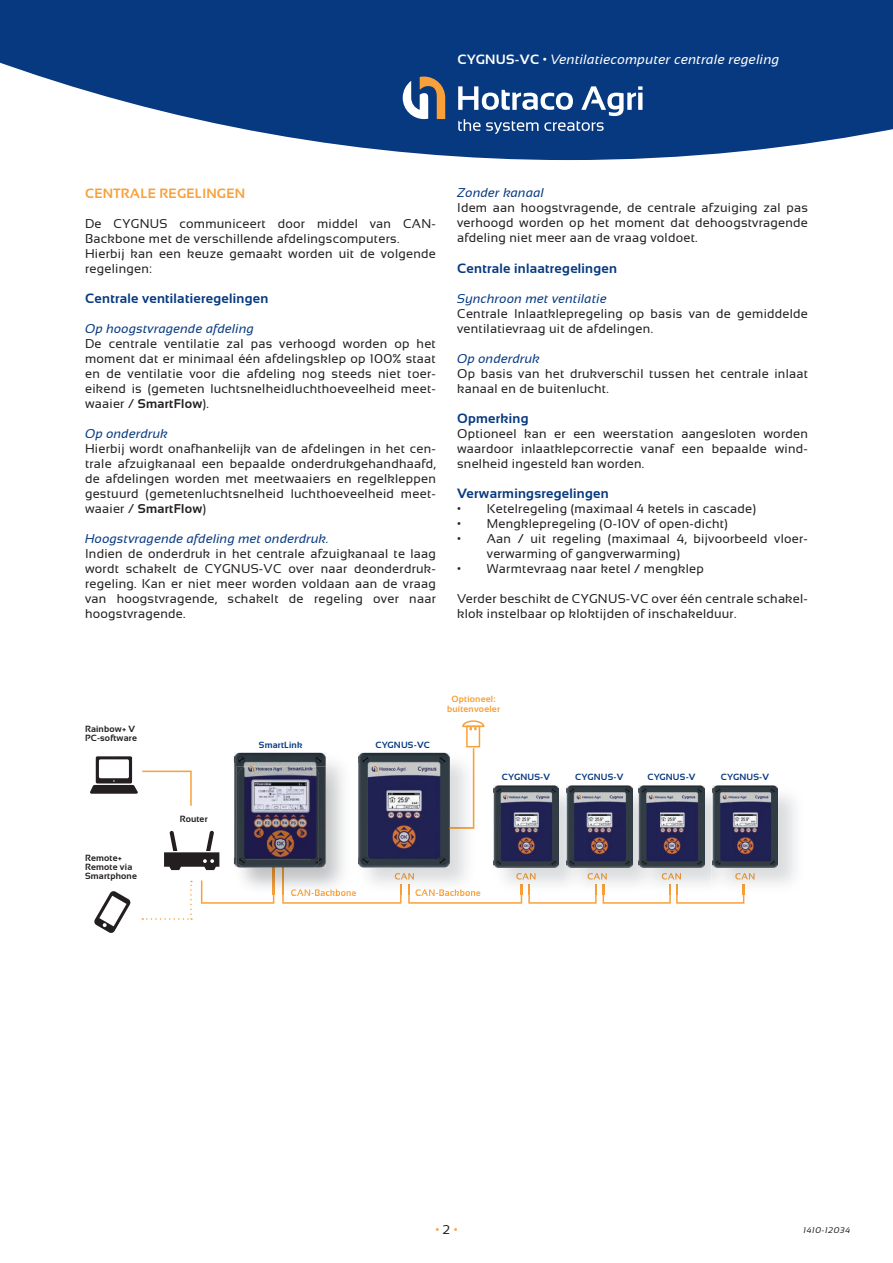
<style>
.page{position:relative;width:893px;height:1263px;background:#fff}
.page>*{position:absolute;margin:0;border:0;box-sizing:border-box;transform-origin:0 0}
.t1{font:700 13.5px "Sansation";letter-spacing:.02em;color:#073980}
.t2{font:italic 13.5px "Sansation";letter-spacing:.02em;color:#fff}
.t3{font:700 13.5px "Sansation";letter-spacing:.02em;color:#f9a03a}
.t4{font:12.75px/15px "Sansation";letter-spacing:.02em;color:#231f20}
.t5{font:italic 12.75px "Sansation";letter-spacing:.02em;color:#073980}
.t6{font:12.75px "Sansation";color:#f9a03a}
.t7{font:700 9px/9px "Sansation";letter-spacing:.02em;color:#231f20}
.t8{font:700 9px "Sansation";letter-spacing:.02em;color:#073980}
.t9{font:700 9px/10.5px "Sansation";letter-spacing:.02em;color:#f9a03a;text-align:center}
.t10{font:italic 8.25px "Sansation";letter-spacing:.075em;color:#231f20}
.s1{font-weight:700;font-style:normal}
.s2{font-weight:700}
.s3{color:#231f20}
</style>
<div class="page">
<svg style="left:0;top:0;width:893px;height:160px;fill:#073980"></svg>
<svg style="left:403px;top:77px;width:239px;height:57px;background:#3f6396"></svg>
<div style="left:466px;top:726px;width:14px;height:21px;border:2px solid #f9a03a"></div>
<svg style="left:462px;top:720px;width:23px;height:10px"></svg>
<img style="left:362px;top:751px;width:113px;height:143px">
<img style="left:401px;top:873px;width:13px;height:6px">
<img style="left:358px;top:753px;width:92px;height:114px">
<svg style="left:449px;top:748px;width:25px;height:81px"></svg>
<img style="left:234px;top:753px;width:92px;height:3px">
<svg style="left:90px;top:756px;width:311px;height:177px"></svg>
<img style="left:493px;top:785px;width:73px;height:109px">
<img style="left:516px;top:873px;width:19px;height:6px">
<svg style="left:408px;top:885px;width:114px;height:19px"></svg>
<img style="left:493px;top:786px;width:66px;height:82px">
<img style="left:586px;top:785px;width:52px;height:109px">
<img style="left:588px;top:873px;width:19px;height:6px">
<svg style="left:528px;top:885px;width:69px;height:19px"></svg>
<img style="left:566px;top:785px;width:20px;height:109px">
<img style="left:567px;top:786px;width:65px;height:82px">
<img style="left:659px;top:785px;width:52px;height:100px">
<img style="left:662px;top:873px;width:19px;height:6px">
<img style="left:638px;top:785px;width:21px;height:98px">
<img style="left:639px;top:786px;width:65px;height:82px">
<img style="left:731px;top:785px;width:64px;height:109px">
<img style="left:735px;top:873px;width:19px;height:6px">
<svg style="left:603px;top:885px;width:141px;height:19px"></svg>
<img style="left:711px;top:785px;width:20px;height:109px">
<img style="left:712px;top:786px;width:66px;height:82px">
<p class="t2" style="left:457px;top:52px;width:323px"><span class="s1">CYGNUS-VC •</span> Ventilatiecomputer centrale regeling</p>
<p class="t3" style="left:85px;top:185px;width:162px">CENTRALE REGELINGEN</p>
<p class="t4" style="left:85px;top:216px;width:352px">De CYGNUS communiceert door middel van CAN-Backbone met de verschillende afdelingscomputers.<br>Hierbij kan een keuze gemaakt worden uit de volgende regelingen:</p>
<p class="t1" style="left:85px;top:290px;width:185px">Centrale ventilatieregelingen</p>
<p class="t5" style="left:85px;top:321px;width:171px">Op hoogstvragende afdeling</p>
<p class="t4" style="left:85px;top:336px;width:352px;text-align:justify">De centrale ventilatie zal pas verhoogd worden op het moment dat er minimaal één afdelingsklep op 100% staat en de ventilatie voor die afdeling nog steeds niet toer&shy;eikend is (gemeten luchtsnelheidluchthoeveelheid meet&shy;waaier / <span class="s2">SmartFlow</span>).</p>
<p class="t5" style="left:85px;top:426px;width:84px">Op onderdruk</p>
<p class="t4" style="left:85px;top:441px;width:352px;text-align:justify">Hierbij wordt onafhankelijk van de afdelingen in het cen&shy;trale afzuigkanaal een bepaalde onderdrukgehandhaafd, de afdelingen worden met meetwaaiers en regelkleppen gestuurd (gemetenluchtsnelheid luchthoeveelheid meet&shy;waaier / <span class="s2">SmartFlow</span>)</p>
<p class="t5" style="left:85px;top:531px;width:245px">Hoogstvragende afdeling met onderdruk.</p>
<p class="t4" style="left:85px;top:546px;width:352px;text-align:justify">Indien de onderdruk in het centrale afzuigkanaal te laag wordt schakelt de CYGNUS-VC over naar deonderdruk&shy;regeling. Kan er niet meer worden voldaan aan de vraag van hoogstvragende, schakelt de regeling over naar hoogst vragende.</p>
<p class="t5" style="left:457px;top:186px;width:88px">Zonder kanaal</p>
<p class="t4" style="left:457px;top:201px;width:352px;text-align:justify">Idem aan hoogstvragende, de centrale afzuiging zal pas verhoogd worden op het moment dat dehoogstvragende afdeling niet meer aan de vraag voldoet.</p>
<p class="t1" style="left:457px;top:260px;width:162px">Centrale inlaatregelingen</p>
<p class="t5" style="left:457px;top:291px;width:151px">Synchroon met ventilatie</p>
<p class="t4" style="left:457px;top:306px;width:352px">Centrale Inlaatklepregeling op basis van de gemiddelde ventilatievraag uit de afdelingen.</p>
<p class="t5" style="left:457px;top:351px;width:84px">Op onderdruk</p>
<p class="t4" style="left:457px;top:366px;width:352px">Op basis van het drukverschil tussen het centrale inlaat kanaal en de buitenlucht.</p>
<p class="t1" style="left:457px;top:410px;width:73px">Opmerking</p>
<p class="t4" style="left:457px;top:426px;width:352px;text-align:justify">Optioneel kan er een weerstation aangesloten worden waardoor inlaatklepcorrectie vanaf een bepaalde wind&shy;snelheid ingesteld kan worden.</p>
<p class="t1" style="left:457px;top:485px;width:153px">Verwarmingsregelingen</p>
<p class="t4" style="left:457px;top:501px;width:300px">• Ketelregeling (maximaal 4 ketels in cascade)</p>
<p class="t4" style="left:457px;top:516px;width:272px">• Mengklepregeling (0-10V of open-dicht)</p>
<p class="t4" style="left:487px;top:531px;width:323px;text-indent:-30px">• Aan / uit regeling (maximaal 4, bijvoorbeeld vloer&shy;verwarming of gangverwarming)</p>
<p class="t4" style="left:457px;top:561px;width:248px">• Warmtevraag naar ketel / mengklep</p>
<p class="t4" style="left:457px;top:591px;width:352px">Verder beschikt de CYGNUS-VC over één centrale schakel&shy;klok instelbaar op kloktijden of inschakelduur.</p>
<p class="t7" style="left:85px;top:725px;width:54px">Rainbow+ V<br>PC-software</p>
<p class="t7" style="left:85px;top:853px;width:53px">Remote+<br>Remote via<br>Smartphone</p>
<p class="t7" style="left:180px;top:814px;width:30px">Router</p>
<p class="t8" style="left:259px;top:739px;width:45px">SmartLink</p>
<p class="t8" style="left:375px;top:739px;width:56px">CYGNUS-VC</p>
<p class="t9" style="left:447px;top:693px;width:54px">Optioneel: buitenvoeler</p>
<p class="t8" style="left:502px;top:771px;width:50px">CYGNUS-V</p>
<p class="t8" style="left:575px;top:771px;width:50px">CYGNUS-V</p>
<p class="t8" style="left:647px;top:771px;width:50px">CYGNUS-V</p>
<p class="t8" style="left:721px;top:771px;width:50px">CYGNUS-V</p>
<p class="t9" style="left:291px;top:887px;width:67px">CAN-Backbone</p>
<p class="t9" style="left:415px;top:887px;width:67px">CAN-Backbone</p>
<p class="t6" style="left:435px;top:1223px;width:24px">• <span class="s3">2</span> •</p>
<p class="t10" style="left:803px;top:1225px;width:48px">1410-12034</p>
</div>
